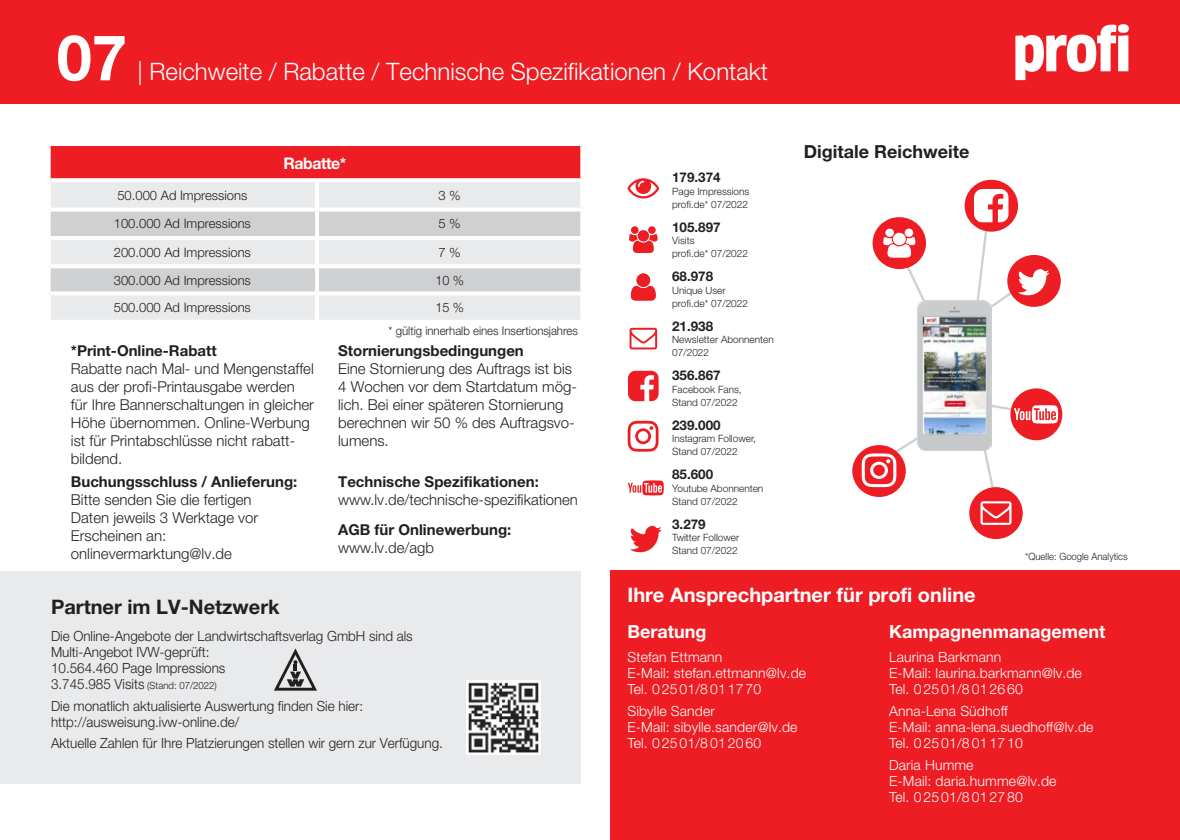
<style>
.page{position:relative;width:1180px;height:840px;background:#fff}
.page>*{position:absolute;margin:0;border:0;box-sizing:border-box;transform-origin:0 0}
.t1{font:700 63.2px "Helvetica Neue LT Pro";color:#fff}
.t2{font:300 24px "Helvetica Neue LT Pro";color:#fff}
.t3{font:700 20px "Helvetica Neue LT Pro";color:#fff}
.t4{font:700 20px "Helvetica Neue LT Pro";color:#231f20}
.t5{font:700 18px "Helvetica Neue LT Pro";color:#fff}
.t6{font:700 18px "Helvetica Neue LT Pro";color:#231f20}
.t7{font:700 16px "Helvetica Neue LT Pro";letter-spacing:-.03em;color:#fff}
.t8{font:300 15px/18px "Helvetica Neue LT Pro";color:#231f20}
.t9{font:700 15px "Helvetica Neue LT Pro";color:#231f20}
.t10{font:300 14px/16px "Helvetica Neue LT Pro";letter-spacing:.01em;color:#fff}
.t11{font:300 14px/16px "Helvetica Neue LT Pro";color:#231f20;scale:.96 1}
.t12{font:700 13.4px "Helvetica Neue LT Pro";color:#231f20}
.t13{font:300 13px "Helvetica Neue LT Pro";color:#231f20}
.t14{font:300 12px "Helvetica Neue LT Pro";color:#231f20;scale:.95 1}
.t15{font:300 10px/12.6px "Helvetica Neue LT Pro";color:#231f20}
.t16{font:300 10px "Helvetica Neue LT Pro";color:#231f20;scale:.95 1}
.s1{font-size:10px}
</style>
<div class="page">
<div style="left:0;top:0;width:1179px;height:103px;background:#ee1d23"></div>
<svg style="left:1015px;top:24px;width:113px;height:56px"></svg>
<svg style="left:627px;top:178px;width:32px;height:21px"></svg>
<svg style="left:637px;top:230px;width:12px;height:11px"></svg>
<svg style="left:629px;top:234px;width:28px;height:19px"></svg>
<div style="left:631px;top:226px;width:7px;height:8px;background:#ee1d23;border-radius:50%"></div>
<div style="left:648px;top:226px;width:7px;height:8px;background:#ee1d23;border-radius:50%"></div>
<svg style="left:631px;top:274px;width:24px;height:26px"></svg>
<div style="left:636px;top:273px;width:14px;height:14px;background:#ee1d23;border-radius:50%"></div>
<svg style="left:629px;top:327px;width:28px;height:22px"></svg>
<svg style="left:628px;top:370px;width:30px;height:31px"></svg>
<div style="left:872px;top:217px;width:53px;height:52px;background:#ee1d23;border-radius:50%"></div>
<svg style="left:892px;top:232px;width:13px;height:13px"></svg>
<svg style="left:883px;top:236px;width:47px;height:65px"></svg>
<div style="left:885px;top:228px;width:8px;height:9px;background:#fff;border-radius:50%"></div>
<div style="left:904px;top:228px;width:9px;height:9px;background:#fff;border-radius:50%"></div>
<div style="left:969px;top:487px;width:53px;height:51px;background:#ee1d23;border-radius:50%"></div>
<div style="left:964px;top:180px;width:53px;height:51px;background:#ee1d23;border-radius:50%"></div>
<div style="left:852px;top:445px;width:53px;height:51px;background:#ee1d23;border-radius:50%"></div>
<div style="left:1007px;top:255px;width:53px;height:52px;background:#ee1d23;border-radius:50%"></div>
<svg style="left:630px;top:525px;width:31px;height:27px"></svg>
<svg style="left:861px;top:437px;width:69px;height:50px"></svg>
<svg style="left:973px;top:189px;width:76px;height:125px"></svg>
<svg style="left:627px;top:420px;width:31px;height:31px"></svg>
<svg style="left:1010px;top:388px;width:52px;height:52px"></svg>
<svg style="left:978px;top:386px;width:79px;height:138px"></svg>
<svg style="left:628px;top:480px;width:35px;height:15px"></svg>
<div style="left:610px;top:570px;width:569px;height:269px;background:#ee1d23"></div>
<div style="left:0;top:570px;width:580px;height:212px;background:#e9eaeb"></div>
<img style="left:467px;top:680px;width:73px;height:73px">
<svg style="left:274px;top:648px;width:43px;height:42px"></svg>
<div style="left:48px;top:146px;width:534px;height:34px;background:#ee1d23"></div>
<div style="left:51px;top:182px;width:529px;height:137px;background:#e9eaeb"></div>
<svg style="left:51px;top:211px;width:529px;height:80px;background:#d8d9da"></svg>
<div style="left:45px;top:146px;width:6px;height:34px;background:#fff"></div>
<hr style="left:315px;top:182px;width:4px;height:25px;background:#fff">
<svg style="left:51px;top:207px;width:266px;height:4px"></svg>
<svg style="left:317px;top:207px;width:263px;height:4px"></svg>
<hr style="left:315px;top:211px;width:4px;height:25px;background:#fff">
<svg style="left:580px;top:211px;width:2px;height:25px"></svg>
<hr style="left:51px;top:236px;width:266px;height:4px;background:#fff">
<hr style="left:317px;top:236px;width:267px;height:4px;background:#fff">
<hr style="left:315px;top:240px;width:4px;height:24px;background:#fff">
<hr style="left:51px;top:264px;width:266px;height:4px;background:#fff">
<hr style="left:317px;top:264px;width:267px;height:4px;background:#fff">
<hr style="left:315px;top:268px;width:4px;height:23px;background:#fff">
<svg style="left:580px;top:268px;width:2px;height:23px"></svg>
<svg style="left:51px;top:291px;width:266px;height:4px"></svg>
<svg style="left:317px;top:291px;width:265px;height:4px"></svg>
<hr style="left:315px;top:295px;width:4px;height:24px;background:#fff">
<svg style="left:51px;top:319px;width:264px;height:1px"></svg>
<svg style="left:319px;top:319px;width:261px;height:1px"></svg>
<svg style="left:580px;top:146px;width:3px;height:32px"></svg>
<svg style="left:51px;top:178px;width:266px;height:2px"></svg>
<svg style="left:317px;top:178px;width:266px;height:2px"></svg>
<img style="left:917px;top:301px;width:74px;height:149px">
<h1 class="t1" style="left:57px;top:18px;width:72px">07</h1>
<h2 class="t2" style="left:137px;top:56px;width:631px">| Reichweite / Rabatte / Technische Spezifikationen / Kontakt</h2>
<p class="t7" style="left:283px;top:153px;width:64px">Rabatte*</p>
<p class="t13" style="left:117px;top:187px;width:131px">50.000 Ad Impressions</p>
<p class="t13" style="left:438px;top:187px;width:24px">3 %</p>
<p class="t13" style="left:114px;top:216px;width:139px">100.000 Ad Impressions</p>
<p class="t13" style="left:438px;top:216px;width:24px">5 %</p>
<p class="t13" style="left:114px;top:244px;width:139px">200.000 Ad Impressions</p>
<p class="t13" style="left:438px;top:244px;width:24px">7 %</p>
<p class="t13" style="left:114px;top:272px;width:139px">300.000 Ad Impressions</p>
<p class="t13" style="left:435px;top:272px;width:30px">10 %</p>
<p class="t13" style="left:114px;top:299px;width:139px">500.000 Ad Impressions</p>
<p class="t13" style="left:435px;top:299px;width:30px">15 %</p>
<p class="t9" style="left:71px;top:340px;width:147px">*Print-Online-Rabatt</p>
<p class="t8" style="left:71px;top:359px;width:244px">Rabatte nach Mal- und Mengenstaffel aus der profi-Printausgabe werden für Ihre Bannerschaltungen in gleicher<br>Höhe übernommen. Online-Werbung ist für Printabschlüsse nicht rabatt&shy;bildend.</p>
<p class="t9" style="left:71px;top:472px;width:228px">Buchungsschluss / Anlieferung:</p>
<p class="t8" style="left:71px;top:490px;width:189px">Bitte senden Sie die fertigen<br>Daten jeweils 3 Werktage vor<br>Erscheinen an: onlinevermarktung@lv.de</p>
<p class="t14" style="left:388px;top:323px;width:201px">* gültig innerhalb eines Insertionsjahres</p>
<p class="t9" style="left:338px;top:340px;width:187px">Stornierungsbedingungen</p>
<p class="t8" style="left:338px;top:359px;width:240px">Eine Stornierung des Auftrags ist bis<br>4 Wochen vor dem Startdatum mög&shy;lich. Bei einer späteren Stornierung berechnen wir 50 % des Auftragsvo&shy;lumens.</p>
<p class="t9" style="left:338px;top:472px;width:202px">Technische Spezifikationen:</p>
<p class="t8" style="left:338px;top:490px;width:241px">www.lv.de/technische-spezifikationen</p>
<p class="t9" style="left:338px;top:519px;width:175px">AGB für Onlinewerbung:</p>
<p class="t8" style="left:338px;top:538px;width:97px">www.lv.de/agb</p>
<p class="t12" style="left:672px;top:169px;width:50px">179.374</p>
<p class="t15" style="left:672px;top:185px;width:79px">Page Impressions profi.de* 07/2022</p>
<p class="t12" style="left:672px;top:218px;width:50px">105.897</p>
<p class="t15" style="left:672px;top:234px;width:77px">Visits<br>profi.de* 07/2022</p>
<p class="t12" style="left:672px;top:268px;width:43px">68.978</p>
<p class="t15" style="left:672px;top:284px;width:77px">Unique User profi.de* 07/2022</p>
<p class="t12" style="left:672px;top:317px;width:43px">21.938</p>
<p class="t15" style="left:672px;top:333px;width:103px">Newsletter Abonnenten<br>07/2022</p>
<p class="t12" style="left:672px;top:367px;width:50px">356.867</p>
<p class="t15" style="left:672px;top:382px;width:71px">Facebook Fans,<br>Stand 07/2022</p>
<p class="t12" style="left:672px;top:416px;width:50px">239.000</p>
<p class="t15" style="left:672px;top:432px;width:85px">Instagram Follower,<br>Stand 07/2022</p>
<p class="t12" style="left:672px;top:466px;width:43px">85.600</p>
<p class="t15" style="left:672px;top:481px;width:93px">Youtube Abonnenten<br>Stand 07/2022</p>
<p class="t12" style="left:672px;top:515px;width:35px">3.279</p>
<p class="t15" style="left:672px;top:531px;width:69px">Twitter Follower<br>Stand 07/2022</p>
<p class="t6" style="left:803px;top:140px;width:167px">Digitale Reichweite</p>
<p class="t16" style="left:1024px;top:550px;width:109px">*Quelle: Google Analytics</p>
<h3 class="t4" style="left:51px;top:593px;width:230px">Partner im LV-Netzwerk</h3>
<p class="t11" style="left:51px;top:627px;width:378px">Die Online-Angebote der Landwirtschaftsverlag GmbH sind als Multi-Angebot IVW-geprüft:<br>10.564.460 Page Impressions<br>3.745.985 Visits <span class="s1">(Stand: 07/2022)</span></p>
<p class="t11" style="left:51px;top:697px;width:326px">Die monatlich aktualisierte Auswertung finden Sie hier: http://ausweisung.ivw-online.de/</p>
<p class="t11" style="left:51px;top:734px;width:409px">Aktuelle Zahlen für Ihre Platzierungen stellen wir gern zur Verfügung.</p>
<h3 class="t3" style="left:627px;top:582px;width:350px">Ihre Ansprechpartner für profi online</h3>
<p class="t5" style="left:627px;top:619px;width:81px">Beratung</p>
<p class="t10" style="left:627px;top:648px;width:180px">Stefan Ettmann<br>E-Mail: stefan.ettmann@lv.de<br>Tel. 0 25 01/8 01 17 70</p>
<p class="t10" style="left:627px;top:702px;width:172px">Sibylle Sander<br>E-Mail: sibylle.sander@lv.de<br>Tel. 0 25 01/8 01 20 60</p>
<p class="t5" style="left:889px;top:619px;width:218px">Kampagnenmanagement</p>
<p class="t10" style="left:889px;top:648px;width:194px">Laurina Barkmann<br>E-Mail: laurina.barkmann@lv.de<br>Tel. 0 25 01/8 01 26 60</p>
<p class="t10" style="left:889px;top:702px;width:206px">Anna-Lena Südhoff<br>E-Mail: anna-lena.suedhoff@lv.de<br>Tel. 0 25 01/8 01 17 10</p>
<p class="t10" style="left:889px;top:756px;width:169px">Daria Humme<br>E-Mail: daria.humme@lv.de<br>Tel. 0 25 01/8 01 27 80</p>
</div>
